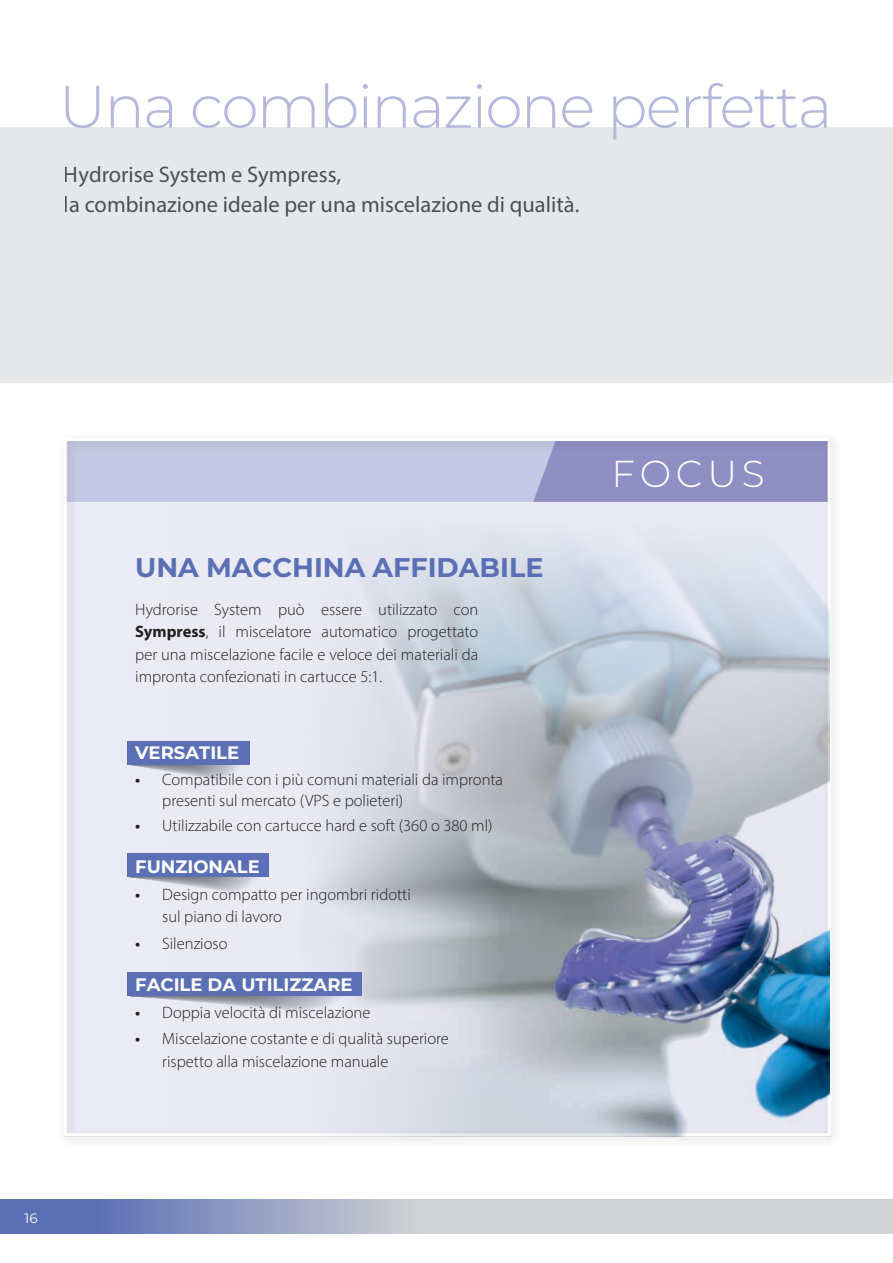
<style>
.page{position:relative;width:893px;height:1263px;background:#fff}
.page>*{position:absolute;margin:0;border:0;box-sizing:border-box;transform-origin:0 0}
.page_title{font:100 60px "Montserrat";letter-spacing:-.03em;color:#b4b8dc}
.page_title-2{font:100 37.5px "Montserrat";letter-spacing:.125em;color:#fff}
.unordered_list{font:100 27px "Montserrat";color:#5b6fb5}
.t1{font:22.5px/30px "Myriad Pro";color:#57585a}
.t2{font:100 18px "Montserrat";color:#fff}
.unordered_list-2{font:300 16.5px/22.5px "Myriad Pro";color:#231f20}
.t3{font:100 13.5px "Montserrat";color:#fff}
.s1{font-weight:700}
.s2{font-weight:600}
</style>
<div class="page">
<svg style="left:64px;top:1199px;width:829px;height:34px;fill:#d1d2d4"></svg>
<div style="left:58px;top:432px;width:785px;height:716px;background:#231f20;opacity:.2"></div>
<div style="left:0;top:128px;width:893px;height:255px;background:#e6e7e9"></div>
<img style="left:170px;top:502px;width:659px;height:634px">
<svg style="left:128px;top:765px;width:119px;height:16px"></svg>
<div style="left:128px;top:741px;width:122px;height:24px;background:#5b6fb5"></div>
<svg style="left:128px;top:877px;width:137px;height:16px"></svg>
<div style="left:128px;top:854px;width:141px;height:23px;background:#5b6fb5"></div>
<svg style="left:128px;top:996px;width:228px;height:16px"></svg>
<div style="left:128px;top:973px;width:234px;height:23px;background:#5b6fb5"></div>
<div style="left:0;top:1199px;width:62px;height:34px;background:#5b6fb5"></div>
<p class="page_title" style="left:59px;top:67px;width:775px">Una combinazione perfetta</p>
<h3 class="t1" style="left:64px;top:159px;width:517px">Hydrorise System e Sympress,<br>la combinazione ideale per una miscelazione di qualità.</h3>
<p class="t3" style="left:25px;top:1209px;width:15px">16</p>
<p class="unordered_list" style="left:135px;top:549px;width:410px">UNA MACCHINA AFFIDABILE</p>
<p class="unordered_list-2" style="left:135px;top:598px;width:345px;text-align:justify">Hydrorise System può essere utilizzato con <span class="s1">Sympress</span>, il miscelatore automatico progettato per una miscelazione facile e veloce dei materiali da impronta confezionati in cartucce 5:1.</p>
<p class="t2" style="left:135px;top:741px;width:105px">VERSATILE</p>
<p class="unordered_list-2" style="left:162px;top:768px;width:342px;line-height:21px;text-indent:-27px"><span class="s2">•</span> Compatibile con i più comuni materiali da impronta presenti sul mercato (VPS e polieteri)</p>
<p class="unordered_list-2" style="left:135px;top:814px;width:359px"><span class="s2">•</span> Utilizzabile con cartucce hard e soft (360 o 380 ml)</p>
<p class="t2" style="left:135px;top:854px;width:126px">FUNZIONALE</p>
<p class="unordered_list-2" style="left:162px;top:883px;width:250px;text-indent:-27px"><span class="s2">•</span> Design compatto per ingombri ridotti sul piano di lavoro</p>
<p class="unordered_list-2" style="left:135px;top:932px;width:94px"><span class="s2">•</span> Silenzioso</p>
<p class="t2" style="left:135px;top:972px;width:219px">FACILE DA UTILIZZARE</p>
<p class="unordered_list-2" style="left:135px;top:1001px;width:237px"><span class="s2">•</span> Doppia velocità di miscelazione</p>
<p class="unordered_list-2" style="left:162px;top:1027px;width:288px;text-indent:-27px"><span class="s2">•</span> Miscelazione costante e di qualità superiore rispetto alla miscelazione manuale</p>
<p class="page_title-2" style="left:611px;top:449px;width:155px">FOCUS</p>
</div>
